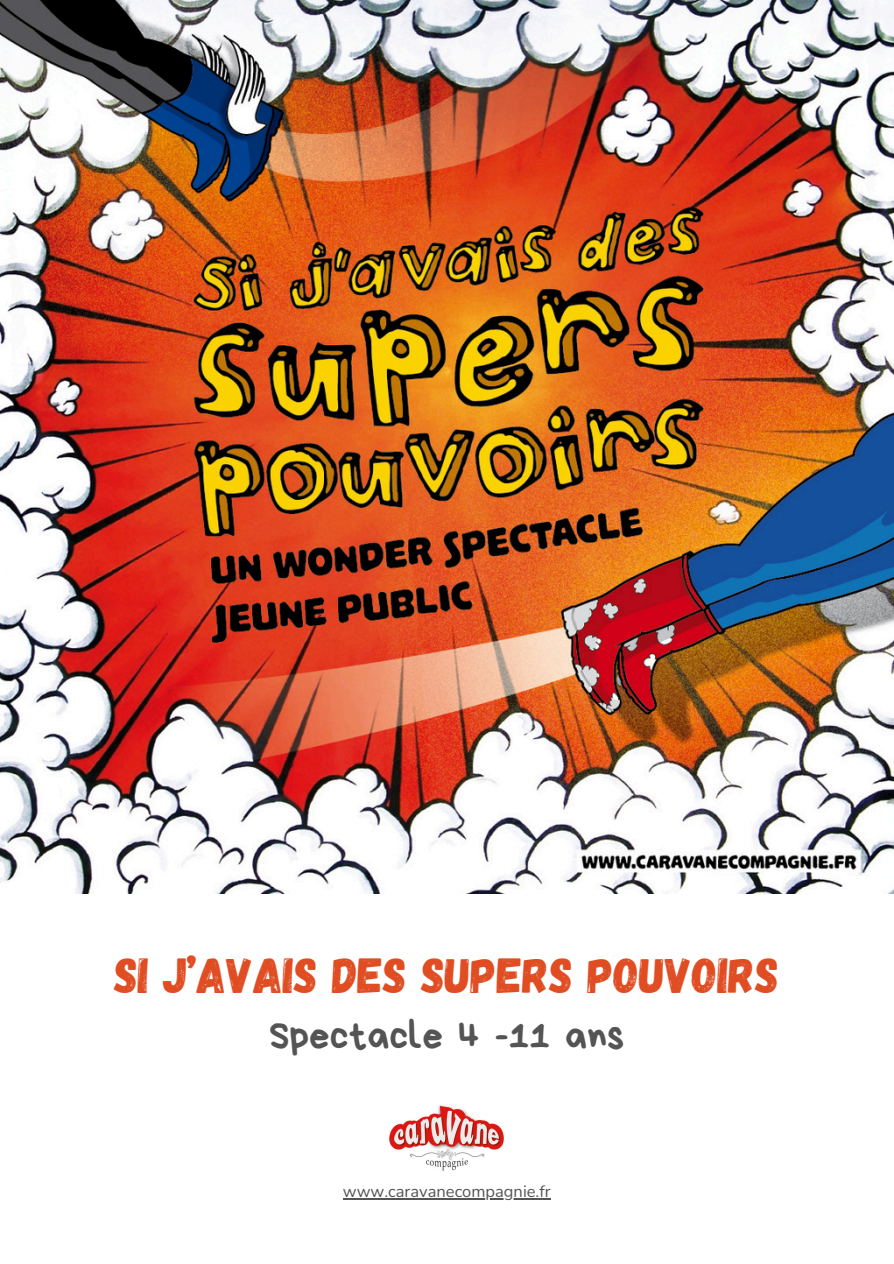
<style>
.page{position:relative;width:894px;height:1264px;background:#fff}
.page>*{position:absolute;margin:0;border:0;box-sizing:border-box;transform-origin:0 0}
.t1{font:49.2px "Gagalin";color:#e04d23}
.t2{font:40.65px "Bryndan Write";color:#545454}
.t3{font:16.5px "Nunito";color:#545454}
</style>
<div class="page">
<img style="left:0;top:0;width:893px;height:893px">
<img style="left:389px;top:1105px;width:115px;height:66px">
<hr style="left:343px;top:1198px;width:207px;height:1px;background:#545454">
<p class="t1" style="left:114px;top:943px;width:665px">SI J’AVAIS DES SUPERS POUVOIRS</p>
<h1 class="t2" style="left:269px;top:1015px;width:357px">Spectacle 4 -11 ans</h1>
<h2 class="t3" style="left:343px;top:1180px;width:209px">www.caravanecompagnie.fr</h2>
</div>
